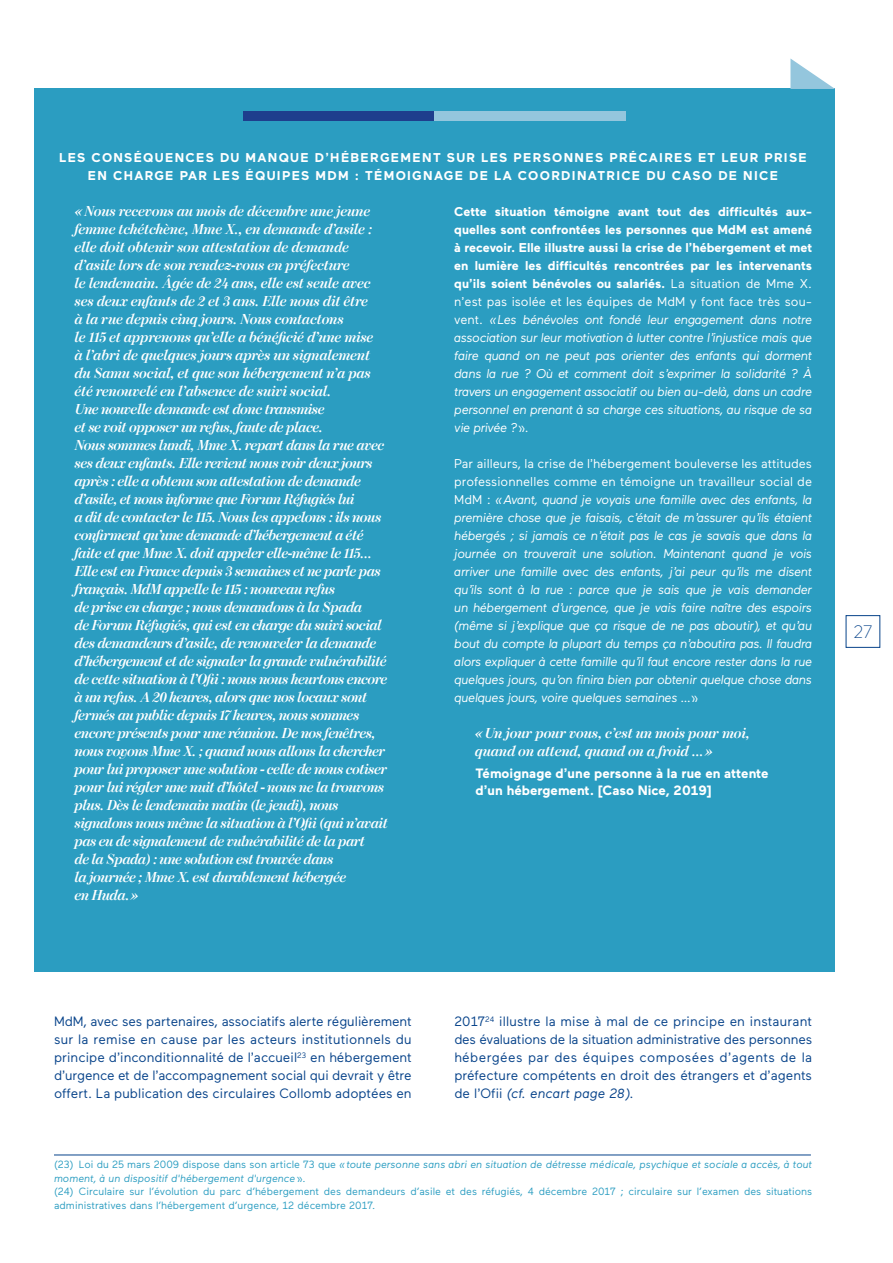
<style>
.page{position:relative;width:893px;height:1263px;background:#fff}
.page>*{position:absolute;margin:0;border:0;box-sizing:border-box;transform-origin:0 0}
.t1{font:300 18px "Uniform";color:#07438a}
.t2{font:italic 700 14.25px/18px "Moderno FB";letter-spacing:-.02em;color:#fff}
.t3{font:italic 700 14.25px/18px "Moderno FB";color:#fff}
.t4{font:13.5px/18px "Maax";color:#07438a;text-align:justify}
.t5{font:700 13.5px/17.2px "Maax";color:#fff}
.t6{font:italic 12.75px/18px "Maax";letter-spacing:-.03em;color:#fff;text-align:justify}
.t7{font:700 12.75px/18px "Maax";letter-spacing:.1em;color:#fff;text-align:center}
.t8{font:10.5px/13.5px "Maax";color:#2b9dc1}
.s1{font-weight:700;font-style:normal}
.s2{font-style:normal}
.s3{font-style:italic}
</style>
<div class="page">
<div style="left:846px;top:615px;width:34px;height:33px;border:1px solid #07438a"></div>
<hr style="left:54px;top:1154px;width:757px;height:1px;background:#07438a">
<div style="left:34px;top:88px;width:801px;height:884px;background:#2b9dc1"></div>
<svg style="left:790px;top:59px;width:45px;height:30px"></svg>
<div style="left:243px;top:111px;width:192px;height:9px;background:#1e3e8d"></div>
<div style="left:435px;top:111px;width:191px;height:9px;background:#94c6dd"></div>
<p class="t7" style="left:59px;top:149px;width:749px">LES CONSÉQUENCES DU MANQUE D’HÉBERGEMENT SUR LES PERSONNES PRÉCAIRES ET LEUR PRISE<br>EN CHARGE PAR LES ÉQUIPES MDM : TÉMOIGNAGE DE LA COORDINATRICE DU CASO DE NICE</p>
<p class="t2" style="left:75px;top:202px;width:315px">«Nous recevons au mois de décembre une jeune femme tchétchène, Mme X., en demande d’asile : elle doit obtenir son attestation de demande d’asile lors de son rendez-vous en préfecture<br>le lendemain. Âgée de 24 ans, elle est seule avec ses deux enfants de 2 et 3 ans. Elle nous dit être<br>à la rue depuis cinq jours. Nous contactons<br>le 115 et apprenons qu’elle a bénéficié d’une mise<br>à l’abri de quelques jours après un signalement du Samu social, et que son hébergement n’a pas été renouvelé en l’absence de suivi social.<br>Une nouvelle demande est donc transmise<br>et se voit opposer un refus, faute de place.<br>Nous sommes lundi, Mme X. repart dans la rue avec ses deux enfants. Elle revient nous voir deux jours après : elle a obtenu son attestation de demande d’asile, et nous informe que Forum Réfugiés lui<br>a dit de contacter le 115. Nous les appelons : ils nous confirment qu’une demande d’hébergement a été faite et que Mme X. doit appeler elle-même le 115… Elle est en France depuis 3 semaines et ne parle pas français. MdM appelle le 115 : nouveau refus<br>de prise en charge ; nous demandons à la Spada<br>de Forum Réfugiés, qui est en charge du suivi social des demandeurs d’asile, de renouveler la demande d’hébergement et de signaler la grande vulnérabilité de cette situation à l’Ofii : nous nous heurtons encore à un refus. A 20 heures, alors que nos locaux sont fermés au public depuis 17 heures, nous sommes encore présents pour une réunion. De nos fenêtres, nous voyons Mme X. ; quand nous allons la chercher pour lui proposer une solution - celle de nous cotiser pour lui régler une nuit d’hôtel - nous ne la trouvons plus. Dès le lendemain matin (le jeudi), nous signalons nous même la situation à l’Ofii (qui n’avait pas eu de signalement de vulnérabilité de la part<br>de la Spada) : une solution est trouvée dans<br>la journée ; Mme X. est durablement hébergée<br>en Huda.»</p>
<p class="t6" style="left:454px;top:203px;width:359px"><span class="s1">Cette situation témoigne avant tout des difficultés aux&shy;quelles sont confrontées les personnes que MdM est amené à recevoir. Elle illustre aussi la crise de l’hébergement et met en lumière les difficultés rencontrées par les intervenants qu’ils soient bénévoles ou salariés.</span> <span class="s2">La situation de Mme X. n’est pas isolée et les équipes de MdM y font face très sou&shy;vent.</span> «Les bénévoles ont fondé leur engagement dans notre association sur leur motivation à lutter contre l’injustice mais que faire quand on ne peut pas orienter des enfants qui dorment dans la rue ? Où et comment doit s’exprimer la solidarité ? À travers un engagement associatif ou bien au-delà, dans un cadre personnel en prenant à sa charge ces situations, au risque de sa vie privée ?»<span class="s2">.</span></p>
<p class="t6" style="left:454px;top:455px;width:359px"><span class="s2">Par ailleurs, la crise de l’hébergement bouleverse les attitudes professionnelles comme en témoigne un travailleur social de MdM :</span> «Avant, quand je voyais une famille avec des enfants, la première chose que je faisais, c’était de m’assurer qu’ils étaient hébergés ; si jamais ce n’était pas le cas je savais que dans la journée on trouverait une solution. Maintenant quand je vois arriver une famille avec des enfants, j’ai peur qu’ils me disent qu’ils sont à la rue : parce que je sais que je vais demander un hébergement d’urgence, que je vais faire naître des espoirs (même si j’explique que ça risque de ne pas aboutir), et qu’au bout du compte la plupart du temps ça n’aboutira pas. Il faudra alors expliquer à cette famille qu’il faut encore rester dans la rue quelques jours, qu’on finira bien par obtenir quelque chose dans quelques jours, voire quelques semaines …»</p>
<p class="t3" style="left:476px;top:724px;width:276px">«Un jour pour vous, c’est un mois pour moi, quand on attend, quand on a froid …»</p>
<p class="t5" style="left:476px;top:764px;width:295px">Témoignage d’une personne à la rue en attente d’un hébergement. [Caso Nice, 2019]</p>
<p class="t1" style="left:853px;top:621px;width:20px">27</p>
<p class="t4" style="left:54px;top:1013px;width:359px">MdM, avec ses partenaires, associatifs alerte régulièrement sur la remise en cause par les acteurs institutionnels du principe d’inconditionnalité de l’accueil<sup>23</sup> en hébergement d’urgence et de l’accompagnement social qui devrait y être offert. La publication des circulaires Collomb adoptées en</p>
<p class="t4" style="left:454px;top:1013px;width:359px">2017<sup>24</sup> illustre la mise à mal de ce principe en instaurant des évaluations de la situation administrative des personnes hébergées par des équipes composées d’agents de la préfecture compétents en droit des étrangers et d’agents de l’Ofii <span class="s3">(cf. encart page 28)</span>.</p>
<p class="t8" style="left:54px;top:1158px;width:760px">(23) Loi du 25 mars 2009 dispose dans son article 73 que <span class="s3">«toute personne sans abri en situation de détresse médicale, psychique et sociale a accès, à tout moment, à un dispositif d'hébergement d'urgence»</span>.<br>(24) Circulaire sur l’évolution du parc d’hébergement des demandeurs d’asile et des réfugiés, 4 décembre 2017 ; circulaire sur l’examen des situations administratives dans l’hébergement d’urgence, 12 décembre 2017.</p>
</div>
